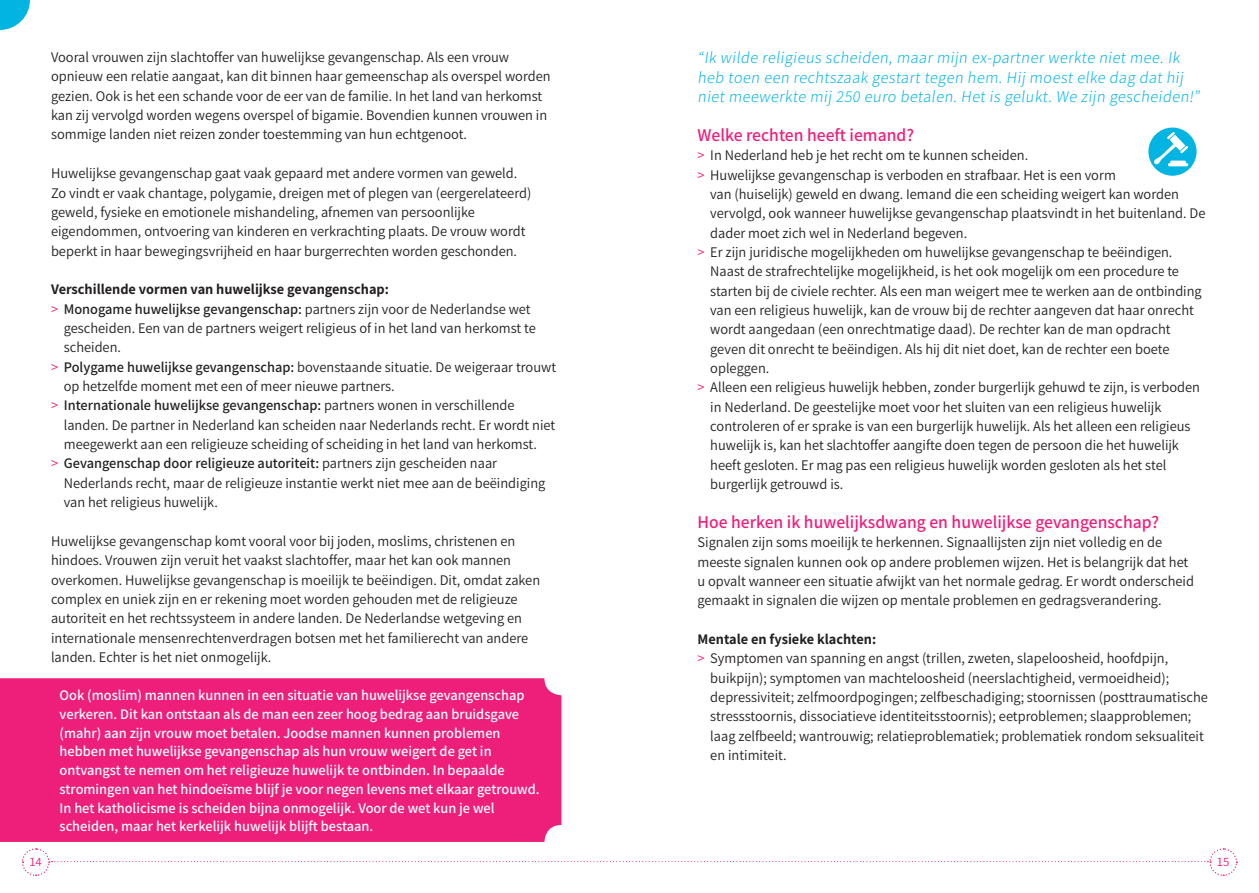
<style>
.page{position:relative;width:1259px;height:893px;background:#fff}
.page>*{position:absolute;margin:0;border:0;box-sizing:border-box;transform-origin:0 0}
.Kopjes{font:600 18px "Assistant";color:#ee1e7b}
.t1{font:300 16.5px/19.4px "Assistant";color:#02b4e2}
.platte_tekst{font:14.7px/19.4px "Assistant";color:#231f20}
.platte_tekst-2{font:600 14.7px/18.8px "Assistant";color:#fff}
.platte_tekst-3{font:700 14.7px "Assistant";color:#231f20}
.bold{font:700 14.7px "Assistant";color:#231f20}
.t2{font:12.75px "Assistant";color:#ee1e7b}
.s1{color:#ee1e7b}
.s2{font-weight:600}
</style>
<div class="page">
<div style="left:0;top:678px;width:561px;height:164px;background:#ee1e7b"></div>
<svg style="left:22px;top:848px;width:1215px;height:28px"></svg>
<div style="left:1148px;top:128px;width:48px;height:48px;background:#02b4e2;border-radius:50%"></div>
<svg style="left:1154px;top:132px;width:34px;height:34px"></svg>
<svg style="left:0;top:0;width:30px;height:30px"></svg>
<p class="platte_tekst" style="left:51px;top:47px;width:501px">Vooral vrouwen zijn slachtoffer van huwelijkse gevangenschap. Als een vrouw opnieuw een relatie aangaat, kan dit binnen haar gemeenschap als overspel worden gezien. Ook is het een schande voor de eer van de familie. In het land van herkomst kan zij vervolgd worden wegens overspel of bigamie. Bovendien kunnen vrouwen in sommige landen niet reizen zonder toestemming van hun echtgenoot.</p>
<p class="platte_tekst" style="left:51px;top:163px;width:482px">Huwelijkse gevangenschap gaat vaak gepaard met andere vormen van geweld.<br>Zo vindt er vaak chantage, polygamie, dreigen met of plegen van (eergerelateerd) geweld, fysieke en emotionele mishandeling, afnemen van persoonlijke eigendommen, ontvoering van kinderen en verkrachting plaats. De vrouw wordt beperkt in haar bewegingsvrijheid en haar burgerrechten worden geschonden.</p>
<p class="platte_tekst-3" style="left:51px;top:279px;width:339px">Verschillende vormen van huwelijkse gevangenschap:</p>
<p class="platte_tekst" style="left:64px;top:298px;width:473px;text-indent:-13px"><span class="s1">&gt;</span> <span class="s2">Monogame huwelijkse gevangenschap:</span> partners zijn voor de Nederlandse wet gescheiden. Een van de partners weigert religieus of in het land van herkomst te scheiden.</p>
<p class="platte_tekst" style="left:64px;top:356px;width:494px;text-indent:-13px"><span class="s1">&gt;</span> <span class="s2">Polygame huwelijkse gevangenschap:</span> bovenstaande situatie. De weigeraar trouwt op hetzelfde moment met een of meer nieuwe partners.</p>
<p class="platte_tekst" style="left:64px;top:395px;width:493px;text-indent:-13px"><span class="s1">&gt;</span> <span class="s2">Internationale huwelijkse gevangenschap:</span> partners wonen in verschillende landen. De partner in Nederland kan scheiden naar Nederlands recht. Er wordt niet meegewerkt aan een religieuze scheiding of scheiding in het land van herkomst.</p>
<p class="platte_tekst" style="left:64px;top:453px;width:483px;text-indent:-13px"><span class="s1">&gt;</span> <span class="s2">Gevangenschap door religieuze autoriteit:</span> partners zijn gescheiden naar<br>Nederlands recht, maar de religieuze instantie werkt niet mee aan de beëindiging van het religieus huwelijk.</p>
<p class="platte_tekst" style="left:51px;top:531px;width:491px">Huwelijkse gevangenschap komt vooral voor bij joden, moslims, christenen en hindoes. Vrouwen zijn veruit het vaakst slachtoffer, maar het kan ook mannen overkomen. Huwelijkse gevangenschap is moeilijk te beëindigen. Dit, omdat zaken complex en uniek zijn en er rekening moet worden gehouden met de religieuze autoriteit en het rechtssysteem in andere landen. De Nederlandse wetgeving en internationale mensenrechtenverdragen botsen met het familierecht van andere landen. Echter is het niet onmogelijk.</p>
<p class="platte_tekst-2" style="left:60px;top:685px;width:481px">Ook (moslim) mannen kunnen in een situatie van huwelijkse gevangenschap verkeren. Dit kan ontstaan als de man een zeer hoog bedrag aan bruidsgave (mahr) aan zijn vrouw moet betalen. Joodse mannen kunnen problemen hebben met huwelijkse gevangenschap als hun vrouw weigert de get in ontvangst te nemen om het religieuze huwelijk te ontbinden. In bepaalde stromingen van het hindoeïsme blijf je voor negen levens met elkaar getrouwd.<br>In het katholicisme is scheiden bijna onmogelijk. Voor de wet kun je wel scheiden, maar het kerkelijk huwelijk blijft bestaan.</p>
<p class="t1" style="left:697px;top:47px;width:506px">“Ik wilde religieus scheiden, maar mij n ex-partner werkte niet mee. Ik heb toen een rechtszaak gestart tegen hem. Hij moest elke dag dat hij niet meewerkte mij 250 euro betalen. Het is gelukt. We zij n gescheiden!”</p>
<p class="Kopjes" style="left:697px;top:122px;width:218px">Welke rechten heeft iemand?</p>
<p class="platte_tekst" style="left:697px;top:145px;width:332px"><span class="s1">&gt;</span> In Nederland heb je het recht om te kunnen scheiden.</p>
<p class="platte_tekst" style="left:710px;top:164px;width:497px;text-indent:-13px"><span class="s1">&gt;</span> Huwelijkse gevangenschap is verboden en strafbaar. Het is een vorm<br>van (huiselijk) geweld en dwang. Iemand die een scheiding weigert kan worden vervolgd, ook wanneer huwelijkse gevangenschap plaatsvindt in het buitenland. De dader moet zich wel in Nederland begeven.</p>
<p class="platte_tekst" style="left:710px;top:242px;width:493px;text-indent:-13px"><span class="s1">&gt;</span> Er zijn juridische mogelijkheden om huwelijkse gevangenschap te beëindigen.<br>Naast de strafrechtelijke mogelijkheid, is het ook mogelijk om een procedure te starten bij de civiele rechter. Als een man weigert mee te werken aan de ontbinding van een religieus huwelijk, kan de vrouw bij de rechter aangeven dat haar onrecht wordt aangedaan (een onrechtmatige daad). De rechter kan de man opdracht geven dit onrecht te beëindigen. Als hij dit niet doet, kan de rechter een boete opleggen.</p>
<p class="platte_tekst" style="left:710px;top:377px;width:491px;text-indent:-13px"><span class="s1">&gt;</span> Alleen een religieus huwelijk hebben, zonder burgerlijk gehuwd te zijn, is verboden in Nederland. De geestelijke moet voor het sluiten van een religieus huwelijk controleren of er sprake is van een burgerlijk huwelijk. Als het alleen een religieus huwelijk is, kan het slachtoffer aangifte doen tegen de persoon die het huwelijk heeft gesloten. Er mag pas een religieus huwelijk worden gesloten als het stel burgerlijk getrouwd is.</p>
<p class="Kopjes" style="left:697px;top:509px;width:463px">Hoe herken ik huwelijksdwang en huwelijkse gevangenschap?</p>
<p class="platte_tekst" style="left:697px;top:532px;width:498px">Signalen zijn soms moeilijk te herkennen. Signaallijsten zijn niet volledig en de meeste signalen kunnen ook op andere problemen wijzen. Het is belangrijk dat het u opvalt wanneer een situatie afwijkt van het normale gedrag. Er wordt onderscheid gemaakt in signalen die wijzen op mentale problemen en gedragsverandering.</p>
<p class="bold" style="left:697px;top:629px;width:180px">Mentale en fysieke klachten:</p>
<p class="platte_tekst" style="left:710px;top:648px;width:499px;text-indent:-13px"><span class="s1">&gt;</span> Symptomen van spanning en angst (trillen, zweten, slapeloosheid, hoofdpijn, buikpijn); symptomen van machteloosheid (neerslachtigheid, vermoeidheid); depressiviteit; zelfmoordpogingen; zelfbeschadiging; stoornissen (posttraumatische stressstoornis, dissociatieve identiteitsstoornis); eetproblemen; slaapproblemen; laag zelfbeeld; wantrouwig; relatieproblematiek; problematiek rondom seksualiteit en intimiteit.</p>
<p class="t2" style="left:30px;top:853px;width:13px">14</p>
<p class="t2" style="left:1217px;top:853px;width:14px">15</p>
</div>
